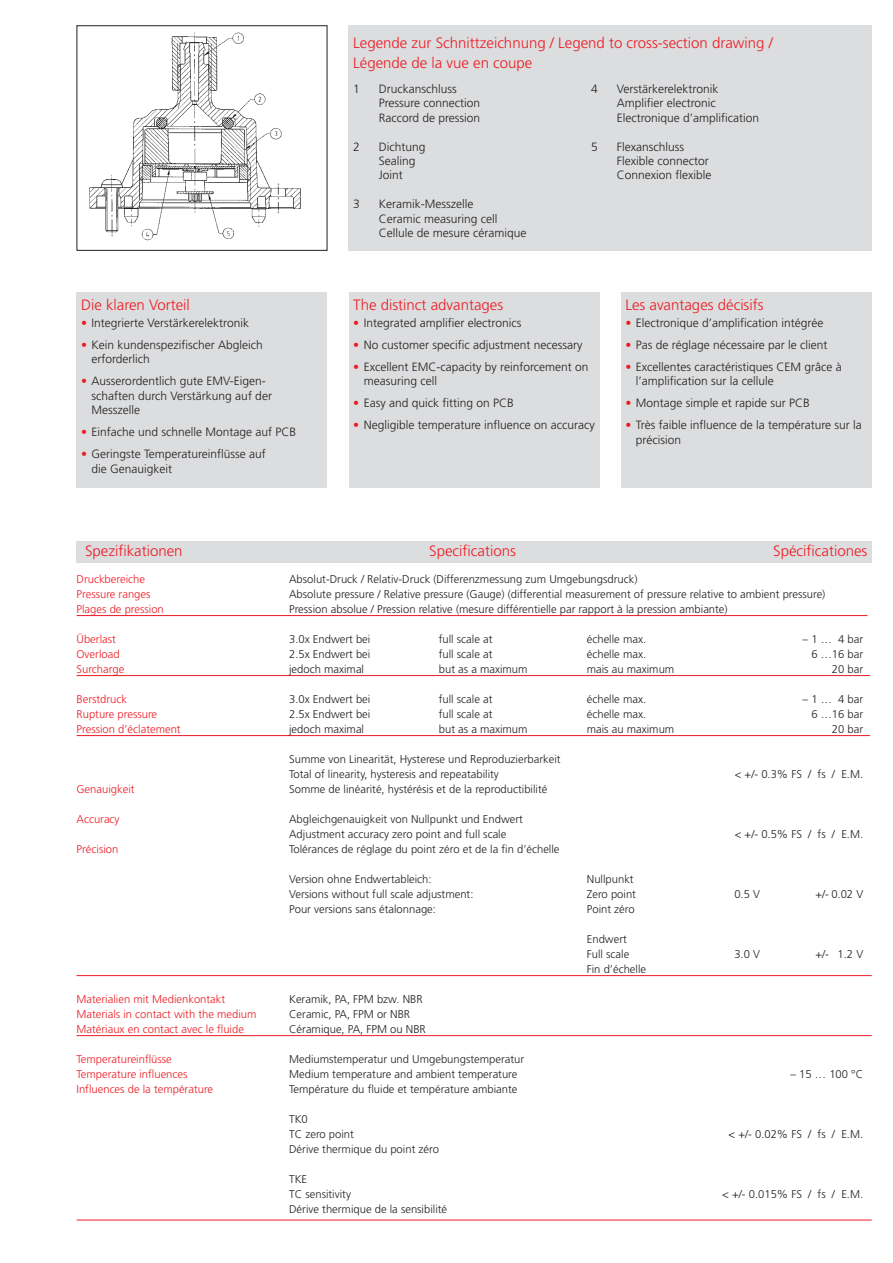
<style>
.page{position:relative;width:893px;height:1263px;background:#fff}
.page>*{position:absolute;margin:0;border:0;box-sizing:border-box;transform-origin:0 0}
.t1{font:300 15px/20.2px "Frutiger";color:#ed1c24}
.t2{font:300 12px/14.4px "Frutiger";color:#231f20}
.t3{font:300 11.25px/15px "Frutiger";color:#231f20}
.t4{font:300 11.25px "Frutiger";color:#ed1c24}
.s1{color:#ed1c24}
</style>
<div class="page">
<div style="left:77px;top:541px;width:795px;height:21px;background:#dcddde"></div>
<img style="left:89px;top:32px;width:212px;height:209px">
<div style="left:77px;top:25px;width:250px;height:226px;border:1px solid #231f20"></div>
<div style="left:349px;top:25px;width:523px;height:226px;background:#dcddde"></div>
<hr style="left:77px;top:615px;width:790px;height:1px;background:#ed1c24">
<hr style="left:77px;top:675px;width:793px;height:1px;background:#ed1c24">
<hr style="left:77px;top:735px;width:793px;height:1px;background:#ed1c24">
<hr style="left:77px;top:975px;width:795px;height:1px;background:#ed1c24">
<hr style="left:77px;top:1035px;width:795px;height:1px;background:#ed1c24">
<hr style="left:77px;top:1220px;width:795px;height:1px;background:#ed1c24">
<div style="left:77px;top:292px;width:250px;height:195px;background:#dcddde"></div>
<div style="left:349px;top:292px;width:251px;height:195px;background:#dcddde"></div>
<div style="left:621px;top:292px;width:251px;height:195px;background:#dcddde"></div>
<h1 class="t1" style="left:81px;top:296px;width:110px">Die klaren Vorteil</h1>
<p class="t2" style="left:81px;top:316px;width:170px"><span class="s1">•</span> Integrierte Verstärkerelektronik</p>
<p class="t2" style="left:92px;top:338px;width:173px;text-indent:-10px"><span class="s1">•</span> Kein kundenspezifischer Abgleich erforderlich</p>
<p class="t2" style="left:92px;top:375px;width:182px;text-indent:-10px"><span class="s1">•</span> Ausserordentlich gute EMV-Eigen&shy;schaften durch Verstärkung auf der<br>Messzelle</p>
<p class="t2" style="left:81px;top:426px;width:217px"><span class="s1">•</span> Einfache und schnelle Montage auf PCB</p>
<p class="t2" style="left:92px;top:448px;width:176px;text-indent:-10px"><span class="s1">•</span> Geringste Temperatureinflüsse auf die Genauigkeit</p>
<h1 class="t1" style="left:353px;top:34px;width:421px">Legende zur Schnittzeichnung / Legend to cross-section drawing /<br>Légende de la vue en coupe</h1>
<p class="t2" style="left:353px;top:82px;width:8px">1</p>
<p class="t2" style="left:379px;top:82px;width:79px">Druckanschluss</p>
<p class="t2" style="left:591px;top:82px;width:8px">4</p>
<p class="t2" style="left:617px;top:82px;width:103px">Verstärkerelektronik</p>
<p class="t2" style="left:379px;top:97px;width:103px">Pressure connection</p>
<p class="t2" style="left:617px;top:97px;width:101px">Amplifier electronic</p>
<p class="t2" style="left:379px;top:111px;width:103px">Raccord de pression</p>
<p class="t2" style="left:617px;top:111px;width:144px">Electronique d’amplification</p>
<p class="t2" style="left:353px;top:140px;width:8px">2</p>
<p class="t2" style="left:379px;top:140px;width:48px">Dichtung</p>
<p class="t2" style="left:591px;top:140px;width:8px">5</p>
<p class="t2" style="left:617px;top:140px;width:69px">Flexanschluss</p>
<p class="t2" style="left:379px;top:154px;width:38px">Sealing</p>
<p class="t2" style="left:617px;top:154px;width:93px">Flexible connector</p>
<p class="t2" style="left:379px;top:169px;width:25px">Joint</p>
<p class="t2" style="left:617px;top:169px;width:96px">Connexion flexible</p>
<p class="t2" style="left:353px;top:198px;width:8px">3</p>
<p class="t2" style="left:379px;top:198px;width:149px">Keramik-Messzelle<br>Ceramic measuring cell<br>Cellule de mesure céramique</p>
<h1 class="t1" style="left:353px;top:296px;width:151px">The distinct advantages</h1>
<p class="t2" style="left:353px;top:316px;width:170px"><span class="s1">•</span> Integrated amplifier electronics</p>
<p class="t2" style="left:353px;top:338px;width:231px"><span class="s1">•</span> No customer specific adjustment necessary</p>
<p class="t2" style="left:364px;top:360px;width:226px;text-indent:-10px"><span class="s1">•</span> Excellent EMC-capacity by reinforcement on measuring cell</p>
<p class="t2" style="left:353px;top:397px;width:162px"><span class="s1">•</span> Easy and quick fitting on PCB</p>
<p class="t2" style="left:353px;top:419px;width:243px"><span class="s1">•</span> Negligible temperature influence on accuracy</p>
<h1 class="t1" style="left:625px;top:296px;width:140px">Les avantages décisifs</h1>
<p class="t2" style="left:625px;top:316px;width:200px"><span class="s1">•</span> Electronique d’amplification intégrée</p>
<p class="t2" style="left:625px;top:338px;width:204px"><span class="s1">•</span> Pas de réglage nécessaire par le client</p>
<p class="t2" style="left:636px;top:360px;width:207px;text-indent:-10px"><span class="s1">•</span> Excellentes caractéristiques CEM grâce à l’amplification sur la cellule</p>
<p class="t2" style="left:625px;top:397px;width:186px"><span class="s1">•</span> Montage simple et rapide sur PCB</p>
<p class="t2" style="left:636px;top:419px;width:227px;text-indent:-10px"><span class="s1">•</span> Très faible influence de la température sur la précision</p>
<h1 class="t1" style="left:85px;top:541px;width:99px">Spezifikationen</h1>
<h1 class="t1" style="left:429px;top:541px;width:88px">Specifications</h1>
<h1 class="t1" style="left:773px;top:541px;width:96px">Spécificationes</h1>
<p class="t4" style="left:77px;top:575px;width:70px">Druckbereiche</p>
<p class="t3" style="left:289px;top:573px;width:350px">Absolut-Druck / Relativ-Druck (Differenzmessung zum Umgebungsdruck)</p>
<p class="t4" style="left:77px;top:590px;width:75px">Pressure ranges</p>
<p class="t3" style="left:289px;top:588px;width:538px">Absolute pressure / Relative pressure (Gauge) (differential measurement of pressure relative to ambient pressure)</p>
<p class="t4" style="left:77px;top:605px;width:89px">Plages de pression</p>
<p class="t3" style="left:289px;top:603px;width:440px">Pression absolue / Pression relative (mesure différentielle par rapport à la pression ambiante)</p>
<p class="t4" style="left:77px;top:635px;width:41px">Überlast</p>
<p class="t3" style="left:289px;top:633px;width:83px">3.0x Endwert bei</p>
<p class="t3" style="left:439px;top:633px;width:55px">full scale at</p>
<p class="t3" style="left:587px;top:633px;width:61px">échelle max.</p>
<p class="t3" style="left:803px;top:633px;width:62px">– 1 … 4 bar</p>
<p class="t4" style="left:77px;top:650px;width:45px">Overload</p>
<p class="t3" style="left:289px;top:648px;width:83px">2.5x Endwert bei</p>
<p class="t3" style="left:439px;top:648px;width:55px">full scale at</p>
<p class="t3" style="left:587px;top:648px;width:61px">échelle max.</p>
<p class="t3" style="left:811px;top:648px;width:53px">6 …16 bar</p>
<p class="t4" style="left:77px;top:665px;width:49px">Surcharge</p>
<p class="t3" style="left:289px;top:663px;width:76px">jedoch maximal</p>
<p class="t3" style="left:439px;top:663px;width:90px">but as a maximum</p>
<p class="t3" style="left:587px;top:663px;width:89px">mais au maximum</p>
<p class="t3" style="left:832px;top:663px;width:33px">20 bar</p>
<p class="t4" style="left:77px;top:695px;width:52px">Berstdruck</p>
<p class="t3" style="left:289px;top:693px;width:83px">3.0x Endwert bei</p>
<p class="t3" style="left:439px;top:693px;width:55px">full scale at</p>
<p class="t3" style="left:587px;top:693px;width:61px">échelle max.</p>
<p class="t3" style="left:803px;top:693px;width:62px">– 1 … 4 bar</p>
<p class="t4" style="left:77px;top:710px;width:82px">Rupture pressure</p>
<p class="t3" style="left:289px;top:708px;width:83px">2.5x Endwert bei</p>
<p class="t3" style="left:439px;top:708px;width:55px">full scale at</p>
<p class="t3" style="left:587px;top:708px;width:61px">échelle max.</p>
<p class="t3" style="left:811px;top:708px;width:53px">6 …16 bar</p>
<p class="t4" style="left:77px;top:725px;width:106px">Pression d’éclatement</p>
<p class="t3" style="left:289px;top:723px;width:76px">jedoch maximal</p>
<p class="t3" style="left:439px;top:723px;width:90px">but as a maximum</p>
<p class="t3" style="left:587px;top:723px;width:89px">mais au maximum</p>
<p class="t3" style="left:832px;top:723px;width:33px">20 bar</p>
<p class="t3" style="left:289px;top:753px;width:273px">Summe von Linearität, Hysterese und Reproduzierbarkeit<br>Total of linearity, hysteresis and repeatability</p>
<p class="t3" style="left:735px;top:768px;width:130px">&lt; +/- 0.3% FS / fs / E.M.</p>
<p class="t4" style="left:77px;top:785px;width:60px">Genauigkeit</p>
<p class="t3" style="left:289px;top:783px;width:260px">Somme de linéarité, hystérésis et de la reproductibilité</p>
<p class="t4" style="left:77px;top:815px;width:45px">Accuracy</p>
<p class="t3" style="left:289px;top:813px;width:235px">Abgleichgenauigkeit von Nullpunkt und Endwert<br>Adjustment accuracy zero point and full scale</p>
<p class="t3" style="left:735px;top:828px;width:130px">&lt; +/- 0.5% FS / fs / E.M.</p>
<p class="t4" style="left:77px;top:845px;width:43px">Précision</p>
<p class="t3" style="left:289px;top:843px;width:272px">Tolérances de réglage du point zéro et de la fin d’échelle</p>
<p class="t3" style="left:289px;top:873px;width:144px">Version ohne Endwertableich:</p>
<p class="t3" style="left:587px;top:873px;width:48px">Nullpunkt</p>
<p class="t3" style="left:289px;top:888px;width:186px">Versions without full scale adjustment:</p>
<p class="t3" style="left:587px;top:888px;width:51px">Zero point</p>
<p class="t3" style="left:734px;top:888px;width:27px">0.5 V</p>
<p class="t3" style="left:815px;top:888px;width:49px">+/- 0.02 V</p>
<p class="t3" style="left:289px;top:903px;width:148px">Pour versions sans étalonnage:</p>
<p class="t3" style="left:587px;top:903px;width:49px">Point zéro</p>
<p class="t3" style="left:587px;top:933px;width:44px">Endwert<br>Full scale</p>
<p class="t3" style="left:734px;top:948px;width:27px">3.0 V</p>
<p class="t3" style="left:815px;top:948px;width:49px">+/- 1.2 V</p>
<p class="t3" style="left:587px;top:963px;width:61px">Fin d’échelle</p>
<p class="t4" style="left:77px;top:995px;width:150px">Materialien mit Medienkontakt</p>
<p class="t3" style="left:289px;top:993px;width:135px">Keramik, PA, FPM bzw. NBR</p>
<p class="t4" style="left:77px;top:1010px;width:181px">Materials in contact with the medium</p>
<p class="t3" style="left:289px;top:1008px;width:123px">Ceramic, PA, FPM or NBR</p>
<p class="t4" style="left:77px;top:1025px;width:169px">Matériaux en contact avec le fluide</p>
<p class="t3" style="left:289px;top:1023px;width:138px">Céramique, PA, FPM ou NBR</p>
<p class="t4" style="left:77px;top:1055px;width:97px">Temperatureinflüsse</p>
<p class="t3" style="left:289px;top:1053px;width:236px">Mediumstemperatur und Umgebungstemperatur</p>
<p class="t4" style="left:77px;top:1070px;width:113px">Temperature influences</p>
<p class="t3" style="left:289px;top:1068px;width:230px">Medium temperature and ambient temperature</p>
<p class="t3" style="left:790px;top:1068px;width:74px">– 15 … 100 °C</p>
<p class="t4" style="left:77px;top:1085px;width:138px">Influences de la température</p>
<p class="t3" style="left:289px;top:1083px;width:230px">Température du fluide et température ambiante</p>
<p class="t3" style="left:289px;top:1113px;width:66px">TK0<br>TC zero point</p>
<p class="t3" style="left:728px;top:1128px;width:136px">&lt; +/- 0.02% FS / fs / E.M.</p>
<p class="t3" style="left:289px;top:1143px;width:151px">Dérive thermique du point zéro</p>
<p class="t3" style="left:289px;top:1173px;width:63px">TKE<br>TC sensitivity</p>
<p class="t3" style="left:289px;top:1203px;width:160px">Dérive thermique de la sensibilité</p>
<p class="t3" style="left:722px;top:1188px;width:143px">&lt; +/- 0.015% FS / fs / E.M.</p>
</div>
